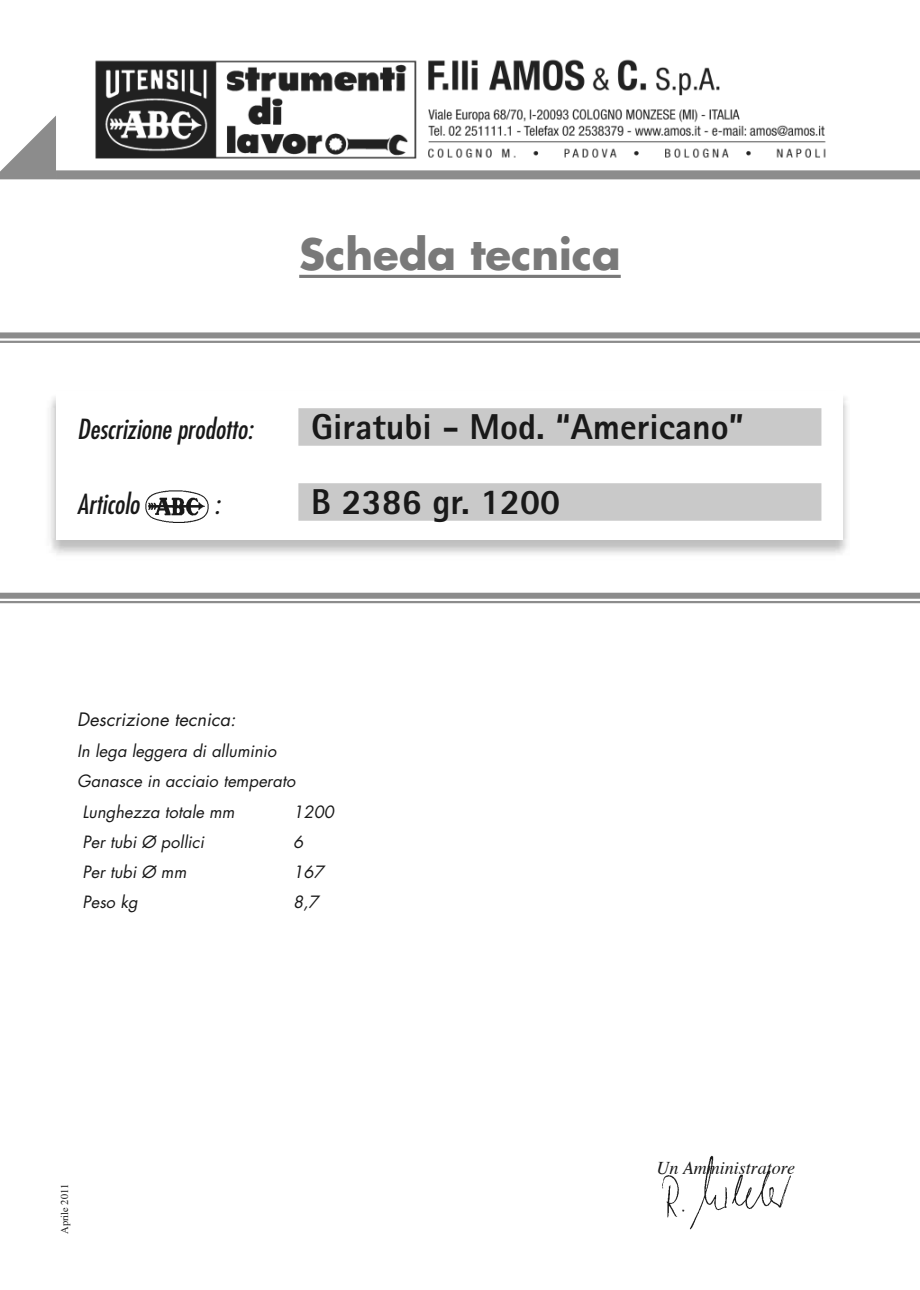
<style>
.page{position:relative;width:920px;height:1290px;background:#fff}
.page>*{position:absolute;margin:0;border:0;box-sizing:border-box;transform-origin:0 0}
.t1{font:700 42px "Futura";color:#797979}
.t2{font:800 36px "Rotis Sans Serif";color:#191919}
.t3{font:italic condensed 27px "Futura";color:#191919}
.t4{font:italic 18px "Futura";letter-spacing:.005em;color:#191919}
.t5{font:italic 18px "Times";color:#191919}
.t6{font:italic 16.5px "Futura";letter-spacing:.005em;color:#191919}
.t7{font:10.5px "Times";color:#191919}
</style>
<div class="page">
<img style="left:662px;top:1155px;width:129px;height:75px">
<hr style="left:299px;top:275px;width:322px;height:3px;background:#797979">
<img style="left:50px;top:397px;width:797px;height:158px">
<div style="left:56px;top:391px;width:787px;height:148px;background:#fff"></div>
<div style="left:298px;top:408px;width:523px;height:38px;background:#c9c9c9"></div>
<div style="left:298px;top:483px;width:523px;height:38px;background:#c9c9c9"></div>
<img style="left:145px;top:490px;width:64px;height:33px">
<img style="left:95px;top:59px;width:731px;height:100px">
<div style="left:56px;top:170px;width:864px;height:9px;background:#8c8c8c"></div>
<div style="left:0;top:332px;width:920px;height:6px;background:#8c8c8c"></div>
<hr style="left:0;top:341px;width:920px;height:2px;background:#8c8c8c">
<div style="left:0;top:593px;width:920px;height:6px;background:#8c8c8c"></div>
<hr style="left:0;top:601px;width:920px;height:2px;background:#8c8c8c">
<svg style="left:0;top:116px;width:56px;height:63px"></svg>
<h1 class="t1" style="left:299px;top:235px;width:323px">Scheda tecnica</h1>
<h3 class="t3" style="left:77px;top:417px;width:177px">Descrizione prodotto:</h3>
<h2 class="t2" style="left:311px;top:414px;width:434px">Giratubi - Mod. “Americano”</h2>
<h3 class="t3" style="left:77px;top:492px;width:64px">Articolo</h3>
<h3 class="t3" style="left:214px;top:492px;width:7px">:</h3>
<h2 class="t2" style="left:311px;top:489px;width:251px">B 2386 gr. 1200</h2>
<p class="t4" style="left:77px;top:711px;width:160px">Descrizione tecnica:</p>
<p class="t6" style="left:77px;top:743px;width:201px">In lega leggera di alluminio</p>
<p class="t6" style="left:77px;top:773px;width:220px">Ganasce in acciaio temperato</p>
<p class="t6" style="left:82px;top:804px;width:154px">Lunghezza totale mm</p>
<p class="t6" style="left:293px;top:804px;width:42px">1200</p>
<p class="t6" style="left:82px;top:834px;width:123px">Per tubi Ø pollici</p>
<p class="t6" style="left:293px;top:834px;width:12px">6</p>
<p class="t6" style="left:82px;top:864px;width:106px">Per tubi Ø mm</p>
<p class="t6" style="left:293px;top:864px;width:32px">167</p>
<p class="t6" style="left:82px;top:894px;width:57px">Peso kg</p>
<p class="t6" style="left:293px;top:894px;width:27px">8,7</p>
<p class="t7" style="left:60px;top:1234px;width:52px;rotate:-90deg">Aprile 2011</p>
<p class="t5" style="left:656px;top:1160px;width:140px">Un Amministratore</p>
</div>
